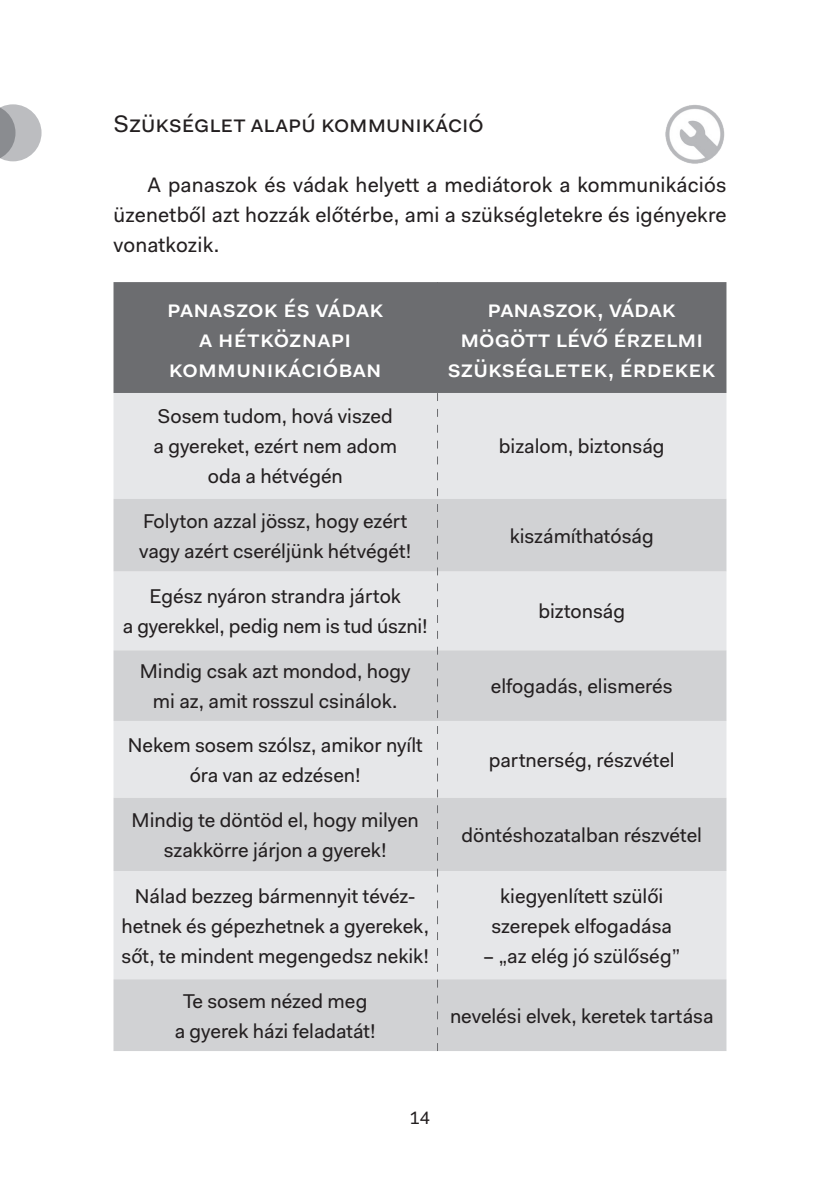
<style>
.page{position:relative;width:840px;height:1191px;background:#fff}
.page>*{position:absolute;margin:0;border:0;box-sizing:border-box;transform-origin:0 0}
.t1{font:500 24px/30px "Fakt Pro";color:#fff;text-align:center}
.t2{font:24px "Fakt Pro";color:#231f20}
.t3{font:21px/30px "Fakt Pro";letter-spacing:.01em;color:#231f20;text-align:justify}
.t4{font:20px/30px "Fakt Pro";color:#231f20;text-align:center}
.t5{font:18px "Fakt Pro";color:#231f20}
</style>
<div class="page">
<svg style="left:0;top:104px;width:41px;height:57px;background:#babbbe"></svg>
<img style="left:665px;top:105px;width:60px;height:59px">
<div style="left:113px;top:282px;width:613px;height:111px;background:#6c6d70"></div>
<div style="left:113px;top:393px;width:613px;height:106px;background:#e6e7e9"></div>
<svg style="left:113px;top:499px;width:613px;height:552px;background:#dbdcde"></svg>
<svg style="left:437px;top:282px;width:1px;height:769px"></svg>
<p class="t2" style="left:113px;top:108px;width:371px">Szükséglet alapú kommunikáció</p>
<p class="t3" style="left:113px;top:170px;width:614px;text-indent:34px">A panaszok és vádak helyett a mediátorok a kommunikációs üzenetből azt hozzák előtérbe, ami a szükségletekre és igényekre vonatkozik.</p>
<p class="t1" style="left:167px;top:293px;width:218px">panaszok és vádak a hétköznapi kommunikációban</p>
<p class="t1" style="left:447px;top:293px;width:269px">panaszok, vádak mögött lévő érzelmi szükségletek, érdekek</p>
<p class="t4" style="left:153px;top:401px;width:245px">Sosem tudom, hová viszed a gyereket, ezért nem adom oda a hétvégén</p>
<p class="t4" style="left:498px;top:431px;width:167px">bizalom, biztonság</p>
<p class="t4" style="left:139px;top:505px;width:273px;text-align:left">Folyton azzal jössz, hogy ezért vagy azért cseréljünk hétvégét!</p>
<p class="t4" style="left:123px;top:581px;width:306px">Egész nyáron strandra jártok<br>a gyerekkel, pedig nem is tud úszni!</p>
<p class="t4" style="left:140px;top:656px;width:272px">Mindig csak azt mondod, hogy mi az, amit rosszul csinálok.</p>
<p class="t4" style="left:128px;top:730px;width:296px">Nekem sosem szólsz, amikor nyílt óra van az edzésen!</p>
<p class="t4" style="left:131px;top:805px;width:289px">Mindig te döntöd el, hogy milyen szakkörre járjon a gyerek!</p>
<p class="t4" style="left:509px;top:520px;width:145px">kiszámíthatóság</p>
<p class="t4" style="left:538px;top:596px;width:88px">biztonság</p>
<p class="t4" style="left:490px;top:671px;width:183px">elfogadás, elismerés</p>
<p class="t4" style="left:488px;top:745px;width:187px">partnerség, részvétel</p>
<p class="t4" style="left:461px;top:820px;width:242px">döntéshozatalban részvétel</p>
<p class="t4" style="left:121px;top:880px;width:309px">Nálad bezzeg bármennyit tévéz&shy;hetnek és gépezhetnek a gyerekek, sőt, te mindent megengedsz nekik!</p>
<p class="t4" style="left:491px;top:880px;width:182px">kiegyenlített szülői szerepek elfogadása</p>
<p class="t4" style="left:483px;top:940px;width:198px">– „az elég jó szülőség”</p>
<p class="t4" style="left:175px;top:985px;width:202px">Te sosem nézed meg<br>a gyerek házi feladatát!</p>
<p class="t4" style="left:450px;top:1000px;width:265px">nevelési elvek, keretek tartása</p>
<p class="t5" style="left:409px;top:1105px;width:22px">14</p>
</div>
